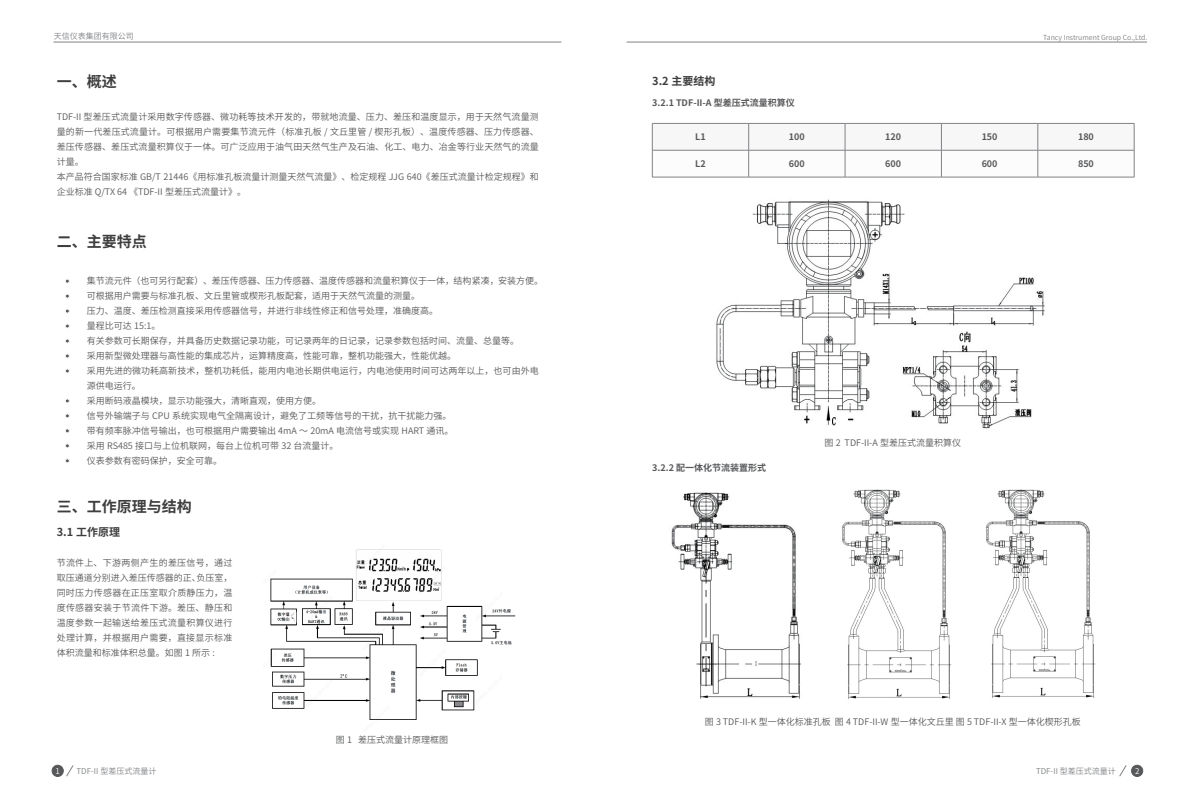
<style>
.page{position:relative;width:1191px;height:808px;background:#fff}
.page>*{position:absolute;margin:0;border:0;box-sizing:border-box;transform-origin:0 0}
.t1{font:700 15px "Source Han Sans CN";color:#3e3e3f}
.t2{font:700 11px "Source Han Sans CN";color:#3e3e3f}
.t3{font:9px/15px "Source Han Sans CN";color:#57585a}
.t4{font:700 9px "Source Han Sans CN";color:#57585a}
.t5{font:8px "Source Han Sans CN";color:#808285}
.t6{font:8px "Source Han Sans CN";color:#fff}
.t7{font:7px "Source Han Sans CN";color:#808285}
</style>
<div class="page">
<hr style="left:54px;top:42px;width:507px;height:1px;background:#808285">
<hr style="left:626px;top:42px;width:521px;height:1px;background:#808285">
<div style="left:52px;top:765px;width:11px;height:11px;background:#57585a;border-radius:50%"></div>
<div style="left:52px;top:765px;width:11px;height:11px;border:1px solid #57585a;border-radius:50%"></div>
<div style="left:1131px;top:765px;width:11px;height:11px;background:#57585a;border-radius:50%"></div>
<div style="left:1131px;top:765px;width:11px;height:11px;border:1px solid #57585a;border-radius:50%"></div>
<svg style="left:66px;top:765px;width:7px;height:11px"></svg>
<svg style="left:1119px;top:765px;width:7px;height:11px"></svg>
<svg style="left:65px;top:279px;width:4px;height:4px"></svg>
<svg style="left:65px;top:309px;width:4px;height:4px"></svg>
<svg style="left:65px;top:414px;width:4px;height:4px"></svg>
<svg style="left:65px;top:339px;width:4px;height:4px"></svg>
<svg style="left:65px;top:444px;width:4px;height:4px"></svg>
<svg style="left:65px;top:294px;width:4px;height:4px"></svg>
<svg style="left:65px;top:399px;width:4px;height:4px"></svg>
<svg style="left:65px;top:324px;width:4px;height:4px"></svg>
<svg style="left:65px;top:429px;width:4px;height:4px"></svg>
<svg style="left:65px;top:354px;width:4px;height:4px"></svg>
<svg style="left:65px;top:459px;width:4px;height:4px"></svg>
<svg style="left:65px;top:369px;width:4px;height:4px"></svg>
<img style="left:270px;top:549px;width:246px;height:171px">
<svg style="left:652px;top:123px;width:483px;height:54px"></svg>
<hr style="left:652px;top:177px;width:96px;height:1px;background:#808285">
<hr style="left:748px;top:177px;width:97px;height:1px;background:#808285">
<hr style="left:845px;top:177px;width:96px;height:1px;background:#808285">
<hr style="left:941px;top:177px;width:96px;height:1px;background:#808285">
<hr style="left:1037px;top:177px;width:97px;height:1px;background:#808285">
<img style="left:716px;top:199px;width:329px;height:230px">
<img style="left:986px;top:489px;width:110px;height:209px">
<img style="left:671px;top:492px;width:130px;height:206px">
<img style="left:842px;top:489px;width:110px;height:210px">
<p class="t5" style="left:54px;top:31px;width:82px">天信仪表集团有限公司</p>
<h1 class="t1" style="left:57px;top:73px;width:61px">一、概述</h1>
<p class="t3" style="left:57px;top:109px;width:484px">TDF-II 型差压式流量计采用数字传感器、微功耗等技术开发的，带就地流量、压力、差压和温度显示，用于天然气流量测量的新一代差压式流量计。可根据用户需要集节流元件（标准孔板 / 文丘里管 / 楔形孔板）、温度传感器、压力传感器、差压传感器、差压式流量积算仪于一体。可广泛应用于油气田天然气生产及石油、化工、电力、冶金等行业天然气的流量计量。<br>本产品符合国家标准 GB/T 21446《用标准孔板流量计测量天然气流量》、检定规程 JJG 640《差压式流量计检定规程》和企业标准 Q/TX 64 《TDF-II 型差压式流量计》。</p>
<h1 class="t1" style="left:57px;top:233px;width:91px">二、主要特点</h1>
<p class="t3" style="left:87px;top:274px;width:458px">集节流元件（也可另行配套）、差压传感器、压力传感器、温度传感器和流量积算仪于一体，结构紧凑，安装方便。可根据用户需要与标准孔板、文丘里管或楔形孔板配套，适用于天然气流量的测量。<br>压力、温度、差压检测直接采用传感器信号，并进行非线性修正和信号处理，准确度高。<br>量程比可达 15:1。<br>有关参数可长期保存，并具备历史数据记录功能，可记录两年的日记录，记录参数包括时间、流量、总量等。<br>采用新型微处理器与高性能的集成芯片，运算精度高，性能可靠，整机功能强大，性能优越。<br>采用先进的微功耗高新技术，整机功耗低，能用内电池长期供电运行，内电池使用时间可达两年以上，也可由外电源供电运行。<br>采用断码液晶模块，显示功能强大，清晰直观，使用方便。<br>信号外输端子与 CPU 系统实现电气全隔离设计，避免了工频等信号的干扰，抗干扰能力强。<br>带有频率脉冲信号输出，也可根据用户需要输出 4mA ～ 20mA 电流信号或实现 HART 通讯。<br>采用 RS485 接口与上位机联网，每台上位机可带 32 台流量计。<br>仪表参数有密码保护，安全可靠。</p>
<h1 class="t1" style="left:57px;top:497px;width:136px">三、工作原理与结构</h1>
<p class="t2" style="left:57px;top:526px;width:65px">3.1 工作原理</p>
<p class="t3" style="left:57px;top:556px;width:177px;text-align:justify">节流件上、下游两侧产生的差压信号，通过取压通道分别进入差压传感器的正、负压室，同时压力传感器在正压室取介质静压力，温度传感器安装于节流件下游。差压、静压和温度参数一起输送给差压式流量积算仪进行处理计算，并根据用户需要，直接显示标准体积流量和标准体积总量。如图 1 所示 :</p>
<p class="t3" style="left:336px;top:732px;width:114px">图 1 差压式流量计原理框图</p>
<p class="t2" style="left:652px;top:75px;width:65px">3.2 主要结构</p>
<p class="t4" style="left:652px;top:97px;width:144px">3.2.1 TDF-II-A 型差压式流量积算仪</p>
<p class="t7" style="left:1043px;top:34px;width:106px">Tancy Instrument Group Co.,Ltd.</p>
<p class="t4" style="left:695px;top:132px;width:12px">L1</p>
<p class="t4" style="left:789px;top:132px;width:17px">100</p>
<p class="t4" style="left:885px;top:132px;width:17px">120</p>
<p class="t4" style="left:981px;top:132px;width:17px">150</p>
<p class="t4" style="left:1078px;top:132px;width:17px">180</p>
<p class="t4" style="left:695px;top:159px;width:12px">L2</p>
<p class="t4" style="left:789px;top:159px;width:17px">600</p>
<p class="t4" style="left:885px;top:159px;width:17px">600</p>
<p class="t4" style="left:981px;top:159px;width:17px">600</p>
<p class="t4" style="left:1078px;top:159px;width:17px">850</p>
<p class="t4" style="left:652px;top:463px;width:115px">3.2.2 配一体化节流装置形式</p>
<p class="t3" style="left:824px;top:435px;width:138px">图 2 TDF-II-A 型差压式流量积算仪</p>
<p class="t3" style="left:704px;top:715px;width:377px">图 3 TDF-II-K 型一体化标准孔板 图 4 TDF-II-W 型一体化文丘里 图 5 TDF-II-X 型一体化楔形孔板</p>
<p class="t5" style="left:77px;top:766px;width:81px">TDF-II 型差压式流量计</p>
<p class="t5" style="left:1036px;top:766px;width:81px">TDF-II 型差压式流量计</p>
<p class="t6" style="left:55px;top:766px;width:6px">1</p>
<p class="t6" style="left:1135px;top:766px;width:6px">2</p>
</div>
